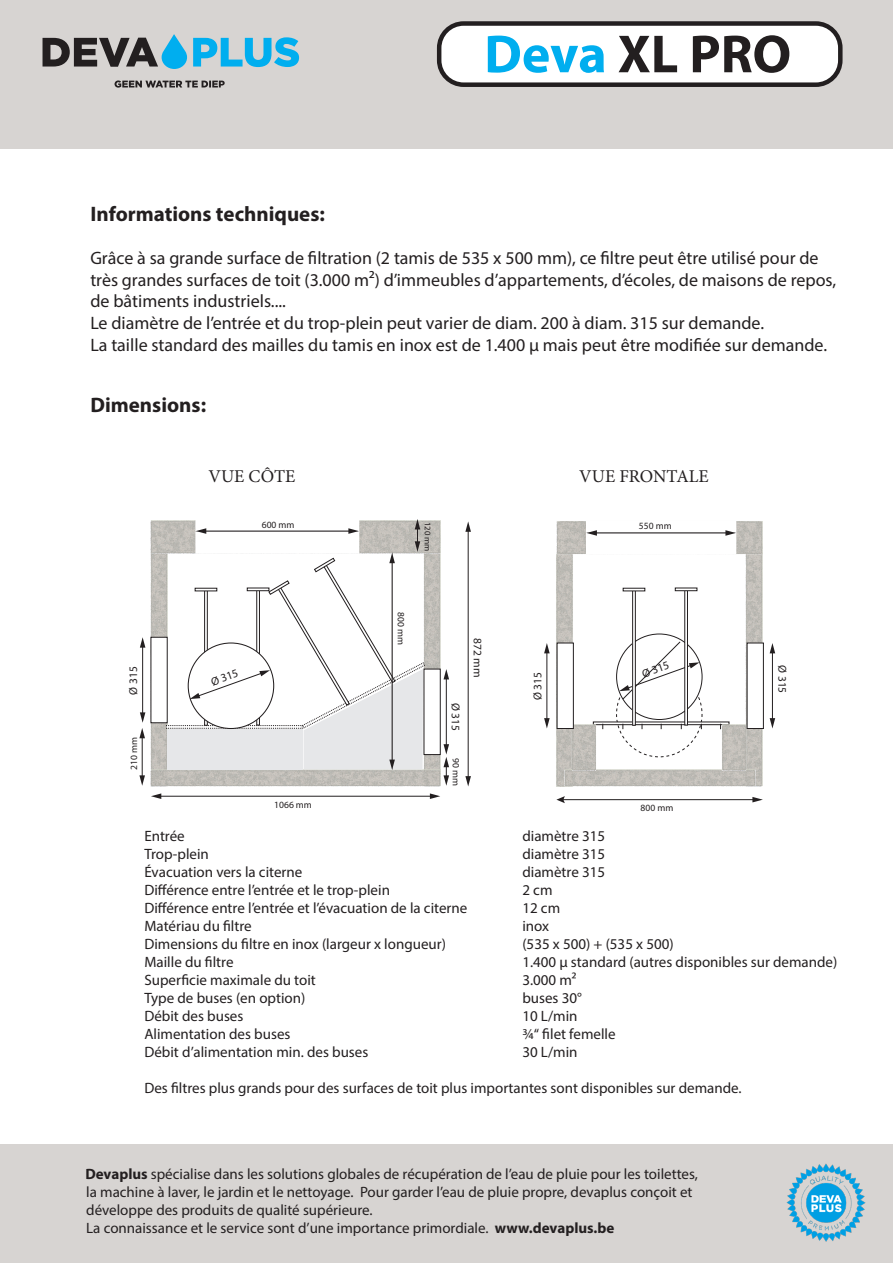
<style>
.page{position:relative;width:893px;height:1263px;background:#fff}
.page>*{position:absolute;margin:0;border:0;box-sizing:border-box;transform-origin:0 0}
.t1{font:700 54px "Myriad Pro";color:#231f20}
.t2{font:700 21px "Myriad Pro";color:#231f20}
.t3{font:18px/21.6px "Myriad Pro";color:#231f20}
.t4{font:18px "Minion Pro";color:#231f20}
.t5{font:15px "Myriad Pro";color:#231f20}
.t6{font:11.55px "Myriad Pro";color:#231f20}
.t7{font:9.6px "Myriad Pro";color:#231f20}
.t8{font:8.55px "Myriad Pro";color:#231f20}
.s1{color:#00aeef}
.s2{font-weight:700}
</style>
<div class="page">
<div style="left:0;top:0;width:893px;height:148px;background:#d7d4d2"></div>
<div style="left:439px;top:24px;width:401px;height:61px;background:#fff;border-radius:24px"></div>
<div style="left:437px;top:21px;width:405px;height:66px;border:4px solid #231f20;border-radius:24px"></div>
<div style="left:0;top:1144px;width:893px;height:119px;background:#d7d4d2"></div>
<img style="left:786px;top:1163px;width:80px;height:79px">
<svg style="left:193px;top:37px;width:106px;height:30px"></svg>
<svg style="left:43px;top:34px;width:144px;height:35px"></svg>
<svg style="left:115px;top:80px;width:110px;height:8px"></svg>
<img style="left:143px;top:588px;width:8px;height:146px">
<div style="left:151px;top:552px;width:16px;height:234px;background:#c0bdb8"></div>
<img style="left:440px;top:588px;width:28px;height:147px">
<div style="left:424px;top:552px;width:16px;height:234px;background:#c0bdb7"></div>
<img style="left:139px;top:735px;width:330px;height:64px">
<div style="left:151px;top:769px;width:289px;height:17px;background:#bfbcb7"></div>
<div style="left:424px;top:669px;width:16px;height:85px;background:#fff"></div>
<div style="left:423px;top:669px;width:18px;height:86px;border:1px solid #231f20"></div>
<div style="left:151px;top:637px;width:16px;height:86px;background:#fff"></div>
<hr style="left:446px;top:677px;width:1px;height:69px;background:#231f20">
<svg style="left:443px;top:669px;width:6px;height:10px"></svg>
<hr style="left:142px;top:646px;width:1px;height:68px;background:#231f20">
<svg style="left:140px;top:637px;width:5px;height:11px"></svg>
<img style="left:150px;top:520px;width:318px;height:68px">
<div style="left:151px;top:521px;width:289px;height:32px;background:#bfbdb7"></div>
<hr style="left:159px;top:796px;width:273px;height:1px;background:#231f20">
<svg style="left:151px;top:793px;width:10px;height:6px"></svg>
<svg style="left:430px;top:793px;width:10px;height:6px"></svg>
<hr style="left:468px;top:530px;width:1px;height:248px;background:#231f20">
<svg style="left:465px;top:521px;width:6px;height:11px"></svg>
<svg style="left:465px;top:776px;width:6px;height:10px"></svg>
<hr style="left:142px;top:736px;width:1px;height:41px;background:#231f20">
<svg style="left:139px;top:712px;width:6px;height:26px"></svg>
<svg style="left:139px;top:775px;width:6px;height:11px"></svg>
<svg style="left:443px;top:744px;width:6px;height:42px"></svg>
<svg style="left:166px;top:519px;width:259px;height:251px"></svg>
<svg style="left:616px;top:671px;width:86px;height:86px"></svg>
<div style="left:556px;top:553px;width:17px;height:233px;background:#c0bdb8"></div>
<img style="left:745px;top:588px;width:31px;height:102px">
<div style="left:746px;top:552px;width:16px;height:234px;background:#c0bdb7"></div>
<img style="left:631px;top:735px;width:57px;height:66px">
<div style="left:565px;top:769px;width:190px;height:17px;background:#c0bdb8"></div>
<div style="left:593px;top:721px;width:136px;height:4px;border:1px solid #231f20"></div>
<img style="left:546px;top:690px;width:85px;height:111px">
<div style="left:573px;top:725px;width:23px;height:45px;background:#bfbdb7"></div>
<img style="left:688px;top:690px;width:88px;height:113px">
<div style="left:722px;top:725px;width:24px;height:45px;background:#c0bdb8"></div>
<div style="left:617px;top:634px;width:85px;height:85px;background:#fff;border-radius:50%"></div>
<div style="left:557px;top:643px;width:16px;height:85px;background:#fff"></div>
<div style="left:557px;top:642px;width:17px;height:87px;border:1px solid #231f20"></div>
<div style="left:747px;top:643px;width:16px;height:85px;background:#fff"></div>
<div style="left:747px;top:642px;width:17px;height:87px;border:1px solid #231f20"></div>
<img style="left:556px;top:521px;width:207px;height:67px">
<div style="left:557px;top:521px;width:205px;height:33px;background:#c0bdb8"></div>
<div style="left:586px;top:521px;width:150px;height:33px;background:#fff"></div>
<hr style="left:546px;top:651px;width:1px;height:69px;background:#231f20">
<svg style="left:544px;top:643px;width:6px;height:10px"></svg>
<svg style="left:544px;top:718px;width:6px;height:10px"></svg>
<svg style="left:619px;top:642px;width:81px;height:57px"></svg>
<hr style="left:772px;top:651px;width:1px;height:69px;background:#231f20">
<svg style="left:770px;top:643px;width:5px;height:10px"></svg>
<svg style="left:770px;top:718px;width:5px;height:10px"></svg>
<div style="left:684px;top:589px;width:4px;height:136px;border:1px solid #231f20"></div>
<div style="left:675px;top:588px;width:22px;height:3px;border:1px solid #231f20"></div>
<div style="left:632px;top:589px;width:4px;height:136px;border:1px solid #231f20"></div>
<hr style="left:595px;top:532px;width:132px;height:1px;background:#231f20">
<svg style="left:587px;top:530px;width:10px;height:6px"></svg>
<svg style="left:725px;top:530px;width:11px;height:6px"></svg>
<hr style="left:562px;top:799px;width:192px;height:1px;background:#231f20">
<svg style="left:556px;top:796px;width:9px;height:7px"></svg>
<svg style="left:752px;top:797px;width:11px;height:5px"></svg>
<p class="t1" style="left:484px;top:19px;width:308px"><span class="s1">Deva</span> XL PRO</p>
<p class="t2" style="left:90px;top:200px;width:236px">Informations techniques:</p>
<p class="t3" style="left:90px;top:247px;width:747px">Grâce à sa grande surface de filtration (2 tamis de 535 x 500 mm), ce filtre peut être utilisé pour de très grandes surfaces de toit (3.000 m²) d’immeubles d’appartements, d’écoles, de maisons de repos, de bâtiments industriels....</p>
<p class="t3" style="left:90px;top:312px;width:675px">Le diamètre de l’entrée et du trop-plein peut varier de diam. 200 à diam. 315 sur demande.</p>
<p class="t3" style="left:90px;top:333px;width:738px">La taille standard des mailles du tamis en inox est de 1.400 μ mais peut être modifiée sur demande.</p>
<p class="t2" style="left:90px;top:391px;width:117px">Dimensions:</p>
<p class="t4" style="left:208px;top:464px;width:88px">VUE CÔTE</p>
<p class="t4" style="left:579px;top:464px;width:131px">VUE FRONTALE</p>
<p class="t7" style="left:262px;top:518px;width:34px">600 mm</p>
<p class="t6" style="left:126px;top:694px;width:30px;rotate:-90deg">Ø 315</p>
<p class="t6" style="left:209px;top:675px;width:30px;rotate:-20deg">Ø 315</p>
<p class="t7" style="left:128px;top:770px;width:34px;rotate:-90deg">210 mm</p>
<p class="t7" style="left:274px;top:799px;width:39px">1066 mm</p>
<p class="t8" style="left:433px;top:522px;width:31px;rotate:90deg">120 mm</p>
<p class="t7" style="left:407px;top:612px;width:34px;rotate:90deg">800 mm</p>
<p class="t6" style="left:463px;top:703px;width:30px;rotate:90deg">Ø 315</p>
<p class="t7" style="left:462px;top:758px;width:29px;rotate:90deg">90 mm</p>
<p class="t6" style="left:485px;top:638px;width:41px;rotate:90deg">872 mm</p>
<p class="t6" style="left:530px;top:700px;width:30px;rotate:-90deg">Ø 315</p>
<p class="t7" style="left:639px;top:520px;width:34px">550 mm</p>
<p class="t6" style="left:640px;top:668px;width:30px;rotate:-20deg">Ø 315</p>
<p class="t6" style="left:790px;top:665px;width:30px;rotate:90deg">Ø 315</p>
<p class="t7" style="left:641px;top:802px;width:34px">800 mm</p>
<p class="t5" style="left:144px;top:826px;width:42px">Entrée</p>
<p class="t5" style="left:522px;top:826px;width:84px">diamètre 315</p>
<p class="t5" style="left:144px;top:844px;width:66px">Trop-plein</p>
<p class="t5" style="left:522px;top:844px;width:84px">diamètre 315</p>
<p class="t5" style="left:144px;top:862px;width:160px">Évacuation vers la citerne</p>
<p class="t5" style="left:522px;top:862px;width:84px">diamètre 315</p>
<p class="t5" style="left:144px;top:880px;width:247px">Différence entre l’entrée et le trop-plein</p>
<p class="t5" style="left:522px;top:880px;width:32px">2 cm</p>
<p class="t5" style="left:144px;top:898px;width:325px">Différence entre l’entrée et l’évacuation de la citerne</p>
<p class="t5" style="left:522px;top:898px;width:39px">12 cm</p>
<p class="t5" style="left:144px;top:916px;width:109px">Matériau du filtre</p>
<p class="t5" style="left:522px;top:916px;width:28px">inox</p>
<p class="t5" style="left:144px;top:934px;width:303px">Dimensions du filtre en inox (largeur x longueur)</p>
<p class="t5" style="left:522px;top:934px;width:153px">(535 x 500) + (535 x 500)</p>
<p class="t5" style="left:144px;top:952px;width:91px">Maille du filtre</p>
<p class="t5" style="left:522px;top:952px;width:316px">1.400 µ standard (autres disponibles sur demande)</p>
<p class="t5" style="left:144px;top:970px;width:173px">Superficie maximale du toit</p>
<p class="t5" style="left:522px;top:970px;width:56px">3.000 m²</p>
<p class="t5" style="left:144px;top:988px;width:163px">Type de buses (en option)</p>
<p class="t5" style="left:522px;top:988px;width:61px">buses 30°</p>
<p class="t5" style="left:144px;top:1006px;width:101px">Débit des buses</p>
<p class="t5" style="left:522px;top:1006px;width:57px">10 L/min</p>
<p class="t5" style="left:144px;top:1024px;width:148px">Alimentation des buses</p>
<p class="t5" style="left:522px;top:1024px;width:95px">¾“ filet femelle</p>
<p class="t5" style="left:144px;top:1042px;width:225px">Débit d’alimentation min. des buses</p>
<p class="t5" style="left:522px;top:1042px;width:57px">30 L/min</p>
<p class="t5" style="left:144px;top:1078px;width:599px">Des filtres plus grands pour des surfaces de toit plus importantes sont disponibles sur demande.</p>
<p class="t5" style="left:85px;top:1165px;width:614px"><span class="s2">Devaplus</span> spécialise dans les solutions globales de récupération de l’eau de pluie pour les toilettes,</p>
<p class="t5" style="left:86px;top:1183px;width:608px">la machine à laver, le jardin et le nettoyage. Pour garder l’eau de pluie propre, devaplus conçoit et</p>
<p class="t5" style="left:86px;top:1201px;width:288px">développe des produits de qualité supérieure.</p>
<p class="t5" style="left:86px;top:1219px;width:530px">La connaissance et le service sont d’une importance primordiale. <span class="s2">www.devaplus.be</span></p>
</div>
